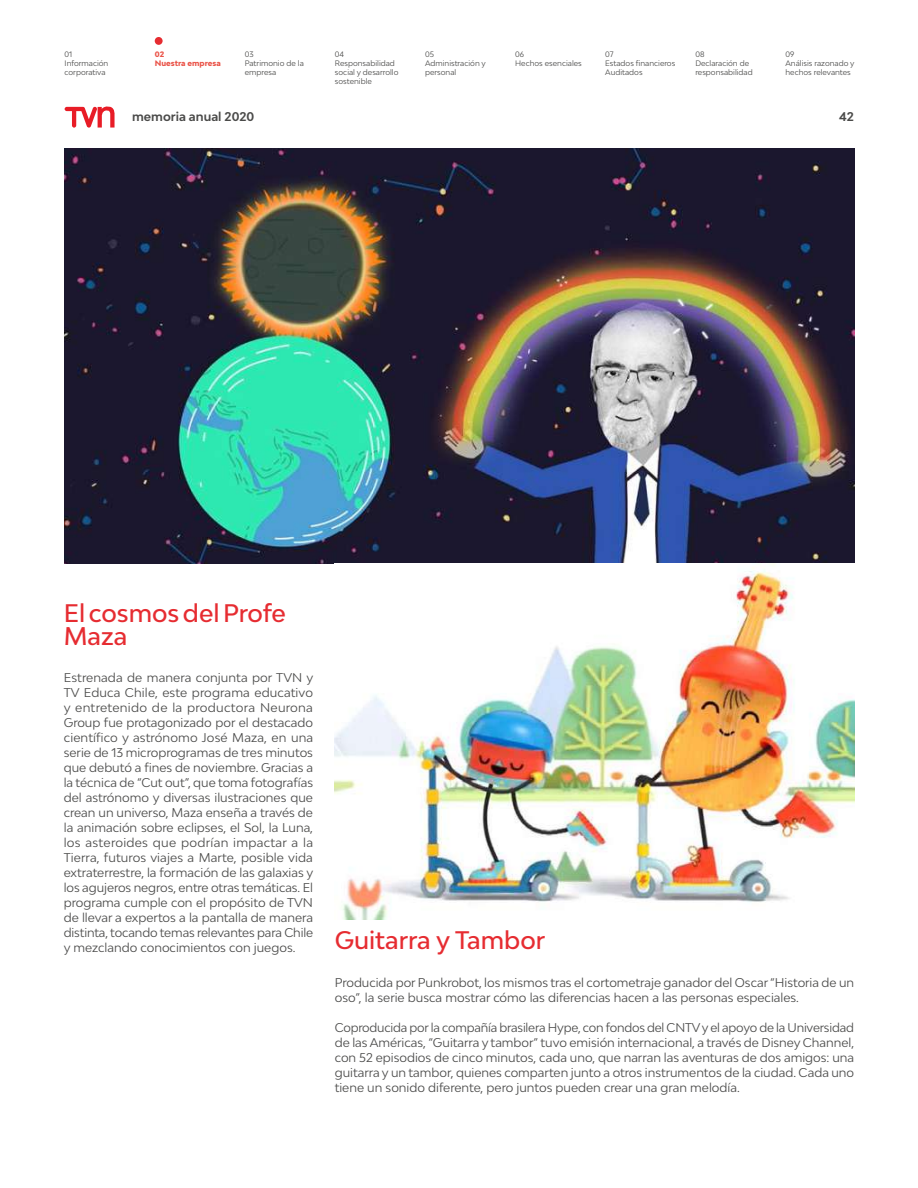
<style>
.page{position:relative;width:918px;height:1188px;background:#fff}
.page>*{position:absolute;margin:0;border:0;box-sizing:border-box;transform-origin:0 0}
.t1{font:500 24px/22.5px "Bw Modelica";color:#e62c31}
.t2{font:12px/15px "Bw Modelica";color:#4a4a49;text-align:justify}
.t3{font:700 12px "Bw Modelica";color:#4a4a49}
.t4{font:7.5px/9px "Bw Modelica";color:#4a4a49}
.t5{font:800 7.5px/9px "Bw Modelica";color:#ea5449}
</style>
<div class="page">
<img style="left:65px;top:149px;width:789px;height:415px">
<img style="left:335px;top:564px;width:519px;height:355px">
<svg style="left:65px;top:106px;width:50px;height:22px"></svg>
<div style="left:155px;top:37px;width:8px;height:8px;background:#e62c31;border-radius:50%"></div>
<p class="t4" style="left:65px;top:49px;width:45px">01<br>Información corporativa</p>
<p class="t5" style="left:155px;top:49px;width:68px">02<br>Nuestra empresa</p>
<p class="t4" style="left:245px;top:49px;width:61px">03<br>Patrimonio de la empresa</p>
<p class="t4" style="left:335px;top:49px;width:65px">04<br>Responsabilidad social y desarrollo sostenible</p>
<p class="t4" style="left:425px;top:49px;width:62px">05<br>Administración y personal</p>
<p class="t4" style="left:515px;top:49px;width:68px">06<br>Hechos esenciales</p>
<p class="t4" style="left:605px;top:49px;width:72px">07<br>Estados financieros<br>Auditados</p>
<p class="t3" style="left:132px;top:109px;width:124px">memoria anual 2020</p>
<p class="t3" style="left:839px;top:109px;width:16px">42</p>
<p class="t4" style="left:695px;top:49px;width:59px">08<br>Declaración de responsabilidad</p>
<p class="t4" style="left:786px;top:49px;width:70px">09<br>Análisis razonado y hechos relevantes</p>
<h1 class="t1" style="left:64px;top:602px;width:224px">El cosmos del Profe<br>Maza</h1>
<p class="t2" style="left:64px;top:670px;width:251px">Estrenada de manera conjunta por TVN y TV Educa Chile, este programa educativo y entretenido de la productora Neurona Group fue protagonizado por el destacado científico y astrónomo José Maza, en una serie de 13 microprogramas de tres minutos que debutó a fines de noviembre. Gracias a la técnica de “Cut out”, que toma fotografías del astrónomo y diversas ilustraciones que crean un universo, Maza enseña a través de la animación sobre eclipses, el Sol, la Luna, los asteroides que podrían impactar a la Tierra, futuros viajes a Marte, posible vida extraterrestre, la formación de las galaxias y los agujeros negros, entre otras temáticas. El programa cumple con el propósito de TVN de llevar a expertos a la pantalla de manera distinta, tocando temas relevantes para Chile y mezclando conocimientos con juegos.</p>
<h1 class="t1" style="left:335px;top:928px;width:212px">Guitarra y Tambor</h1>
<p class="t2" style="left:335px;top:975px;width:521px">Producida por Punkrobot, los mismos tras el cortometraje ganador del Oscar “Historia de un oso”, la serie busca mostrar cómo las diferencias hacen a las personas especiales.</p>
<p class="t2" style="left:335px;top:1020px;width:521px">Coproducida por la compañía brasilera Hype, con fondos del CNTV y el apoyo de la Universidad de las Américas, “Guitarra y tambor” tuvo emisión internacional, a través de Disney Channel, con 52 episodios de cinco minutos, cada uno, que narran las aventuras de dos amigos: una guitarra y un tambor, quienes comparten junto a otros instrumentos de la ciudad. Cada uno tiene un sonido diferente, pero juntos pueden crear una gran melodía.</p>
</div>
